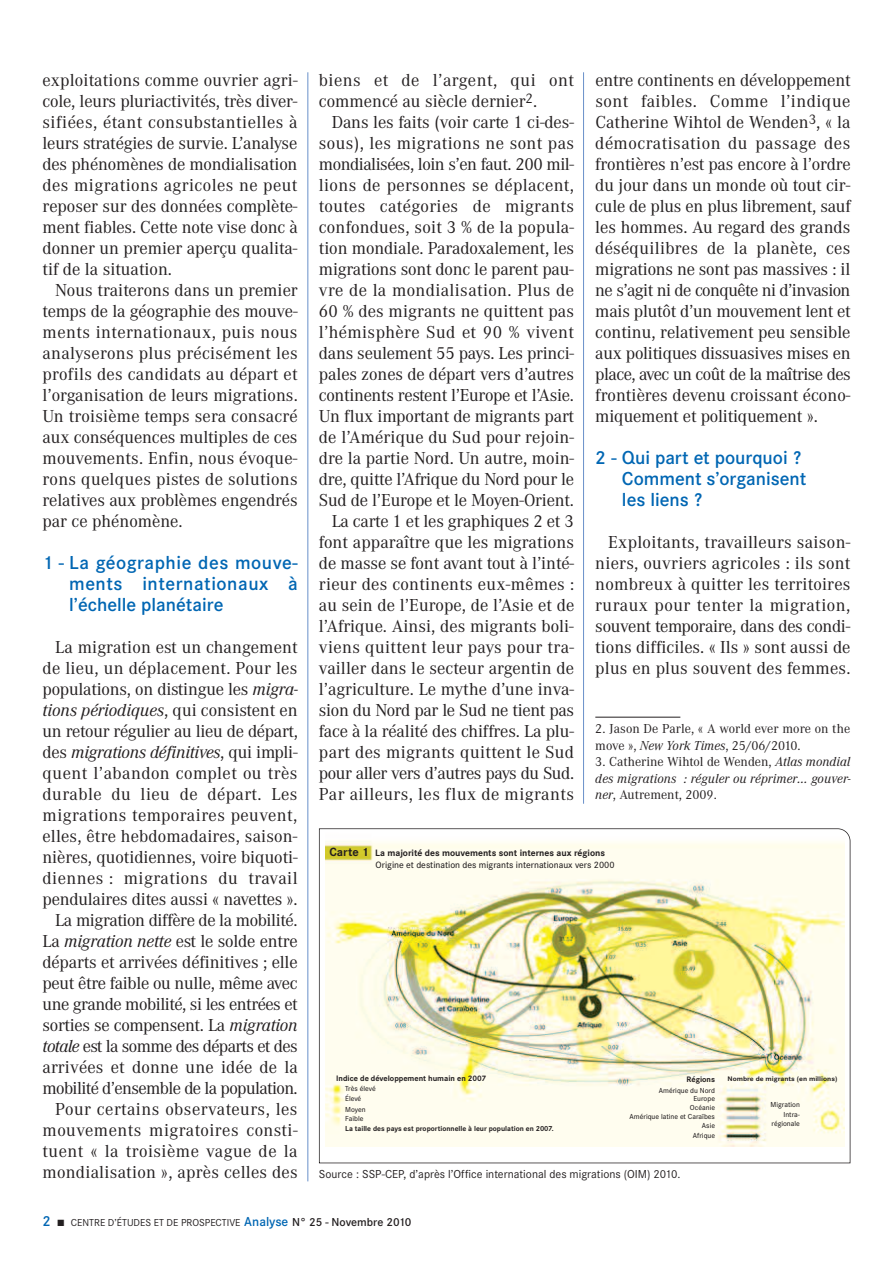
<style>
.page{position:relative;width:893px;height:1263px;background:#fff}
.page>*{position:absolute;margin:0;border:0;box-sizing:border-box;transform-origin:0 0}
.t1{font:600 19.5px/21px "Corporate S";color:#0166b3;text-align:justify}
.t2{font:18px/21px "Corporate A";color:#231f20;text-align:justify}
.t3{font:italic 13.5px/16.5px "Corporate A";letter-spacing:.01em;color:#231f20;text-align:justify}
.t4{font:13.5px/16.5px "Corporate A";letter-spacing:.01em;color:#231f20}
.t5{font:12px "Corporate S";color:#231f20}
.t6{font:10.5px "Corporate S";color:#231f20}
.t7{font:500 9.6px/12.5px "Corporate S";color:#231f20}
.t8{font:700 8.25px "Corporate S";color:#231f20}
.t9{font:500 7.5px/9.6px "Corporate S";color:#231f20;text-align:right}
.t10{font:700 7.5px "Corporate S";color:#231f20}
.t11{font:700 6.9px "Corporate S";color:#231f20;scale:1.1 1}
.s1{font-style:italic}
.s2{font-style:normal}
.s3{font-weight:700;font-size:12.3px}
.s4{font-weight:700}
.s5{font-weight:600;font-size:15px;color:#0166b3}
.s6{font-weight:600;font-size:13.5px;color:#0166b3}
.s7{font-weight:600;font-size:12px}
</style>
<div class="page">
<hr style="left:307px;top:72px;width:1px;height:1109px;background:#6990ca">
<hr style="left:583px;top:72px;width:1px;height:732px;background:#6990ca">
<hr style="left:595px;top:717px;width:85px;height:1px;background:#231f20">
<svg style="left:319px;top:828px;width:531px;height:335px"></svg>
<img style="left:326px;top:833px;width:518px;height:314px">
<p class="t2" style="left:43px;top:69px;width:257px">exploitations comme ouvrier agri&shy;cole, leurs pluriactivités, très diver&shy;sifiées, étant consubstantielles à leurs stratégies de survie. L’analyse des phénomènes de mondialisation des migrations agricoles ne peut reposer sur des données complète&shy;ment fiables. Cette note vise donc à donner un premier aperçu qualita&shy;tif de la situation.</p>
<p class="t2" style="left:43px;top:279px;width:257px;text-indent:13px">Nous traiterons dans un premier temps de la géographie des mouve&shy;ments internationaux, puis nous analyserons plus précisément les profils des candidats au départ et l’organisation de leurs migrations.<br>Un troisième temps sera consacré aux conséquences multiples de ces mouvements. Enfin, nous évoque&shy;rons quelques pistes de solutions relatives aux problèmes engendrés par ce phénomène.</p>
<p class="t1" style="left:69px;top:552px;width:230px;text-indent:-27px">1 - La géographie des mouve&shy;ments internationaux à l’échelle planétaire</p>
<p class="t2" style="left:43px;top:636px;width:257px;text-align:right">La migration est un changement de lieu, un déplacement. Pour les populations, on distingue les <span class="s1">migra&shy;tions périodiques</span>, qui consistent en un retour régulier au lieu de départ, des <span class="s1">migrations définitives</span>, qui impli&shy;quent l’abandon complet ou très durable du lieu de départ. Les migrations temporaires peuvent, elles, être hebdomadaires, saison&shy;nières, quotidiennes, voire biquoti&shy;diennes : migrations du travail pendulaires dites aussi « navettes ».<br>La migration diffère de la mobilité.<br>La <span class="s1">migration nette</span> est le solde entre départs et arrivées définitives ; elle peut être faible ou nulle, même avec une grande mobilité, si les entrées et sorties se compensent. La <span class="s1">migration totale</span> est la somme des départs et des arrivées et donne une idée de la mobilité d’ensemble de la population.<br>Pour certains observateurs, les mouvements migratoires consti&shy;tuent « la troisième vague de la mondialisation », après celles des</p>
<p class="t2" style="left:319px;top:69px;width:256px">biens et de l’argent, qui ont commencé au siècle dernier<sup>2</sup>.</p>
<p class="t2" style="left:319px;top:111px;width:257px;text-align:right">Dans les faits (voir carte 1 ci-des&shy;sous), les migrations ne sont pas mondialisées, loin s’en faut. 200 mil&shy;lions de personnes se déplacent, toutes catégories de migrants confondues, soit 3 % de la popula&shy;tion mondiale. Paradoxalement, les migrations sont donc le parent pau&shy;vre de la mondialisation. Plus de 60 % des migrants ne quittent pas l’hémisphère Sud et 90 % vivent dans seulement 55 pays. Les princi&shy;pales zones de départ vers d’autres continents restent l’Europe et l’Asie.<br>Un flux important de migrants part de l’Amérique du Sud pour rejoin&shy;dre la partie Nord. Un autre, moin&shy;dre, quitte l’Afrique du Nord pour le Sud de l’Europe et le Moyen-Orient.<br>La carte 1 et les graphiques 2 et 3 font apparaître que les migrations de masse se font avant tout à l’inté&shy;rieur des continents eux-mêmes : au sein de l’Europe, de l’Asie et de l’Afrique. Ainsi, des migrants boli&shy;viens quittent leur pays pour tra&shy;vailler dans le secteur argentin de l’agriculture. Le mythe d’une inva&shy;sion du Nord par le Sud ne tient pas face à la réalité des chiffres. La plu&shy;part des migrants quittent le Sud pour aller vers d’autres pays du Sud.<br>Par ailleurs, les flux de migrants</p>
<p class="t2" style="left:595px;top:69px;width:257px">entre continents en développement sont faibles. Comme l’indique Catherine Wihtol de Wenden<sup>3</sup>, « la démocratisation du passage des frontières n’est pas encore à l’ordre du jour dans un monde où tout cir&shy;cule de plus en plus librement, sauf les hommes. Au regard des grands déséquilibres de la planète, ces migrations ne sont pas massives : il ne s’agit ni de conquête ni d’invasion mais plutôt d’un mouvement lent et continu, relativement peu sensible aux politiques dissuasives mises en place, avec un coût de la maîtrise des frontières devenu croissant écono&shy;miquement et politiquement ».</p>
<p class="t1" style="left:622px;top:447px;width:186px;text-align:left;text-indent:-27px">2 - Qui part et pourquoi ?<br>Comment s’organisent les liens ?</p>
<p class="t2" style="left:595px;top:531px;width:257px;text-indent:13px">Exploitants, travailleurs saison&shy;niers, ouvriers agricoles : ils sont nombreux à quitter les territoires ruraux pour tenter la migration, souvent temporaire, dans des condi&shy;tions difficiles. « Ils » sont aussi de plus en plus souvent des femmes.</p>
<p class="t4" style="left:595px;top:720px;width:257px">2. Jason De Parle, « A world ever more on the move », <span class="s1">New York Times</span>, 25/06/2010.</p>
<p class="t3" style="left:595px;top:753px;width:257px"><span class="s2">3. Catherine Wihtol de Wenden,</span> Atlas mondial des migrations : réguler ou réprimer… gouver&shy;ner<span class="s2">, Autrement, 2009.</span></p>
<p class="t7" style="left:376px;top:846px;width:240px;text-indent:-46px"><span class="s3">Carte 1</span> <span class="s4">La majorité des mouvements sont internes aux régions<br></span>Origine et destination des migrants internationaux vers 2000</p>
<p class="t8" style="left:336px;top:1074px;width:151px">Indice de développement humain en 2007</p>
<p class="t11" style="left:727px;top:1074px;width:101px">Nombre de migrants (en millions)</p>
<p class="t8" style="left:687px;top:1074px;width:30px">Régions</p>
<p class="t9" style="left:659px;top:1086px;width:58px;line-height:8.2px">Amérique du Nord<br>Europe</p>
<p class="t9" style="left:630px;top:1104px;width:87px;line-height:8.2px">Océanie<br>Amérique latine et Caraïbes</p>
<p class="t9" style="left:693px;top:1121px;width:24px">Asie<br>Afrique</p>
<p class="t9" style="left:345px;top:1084px;width:32px;text-align:left">Très élevé<br>Élevé</p>
<p class="t9" style="left:345px;top:1104px;width:22px;text-align:left">Moyen<br>Faible</p>
<p class="t10" style="left:345px;top:1124px;width:210px">La taille des pays est proportionnelle à leur population en 2007.</p>
<p class="t9" style="left:771px;top:1100px;width:31px">Migration<br>Intra&shy;régionale</p>
<p class="t5" style="left:319px;top:1167px;width:363px">Source : SSP-CEP, d’après l’Office international des migrations (OIM) 2010.</p>
<p class="t6" style="left:43px;top:1216px;width:370px"><span class="s5">2</span> ■ CENTRE D’ÉTUDES ET DE PROSPECTIVE <span class="s6">Analyse</span> <span class="s7">N° 25 - Novembre 2010</span></p>
</div>
